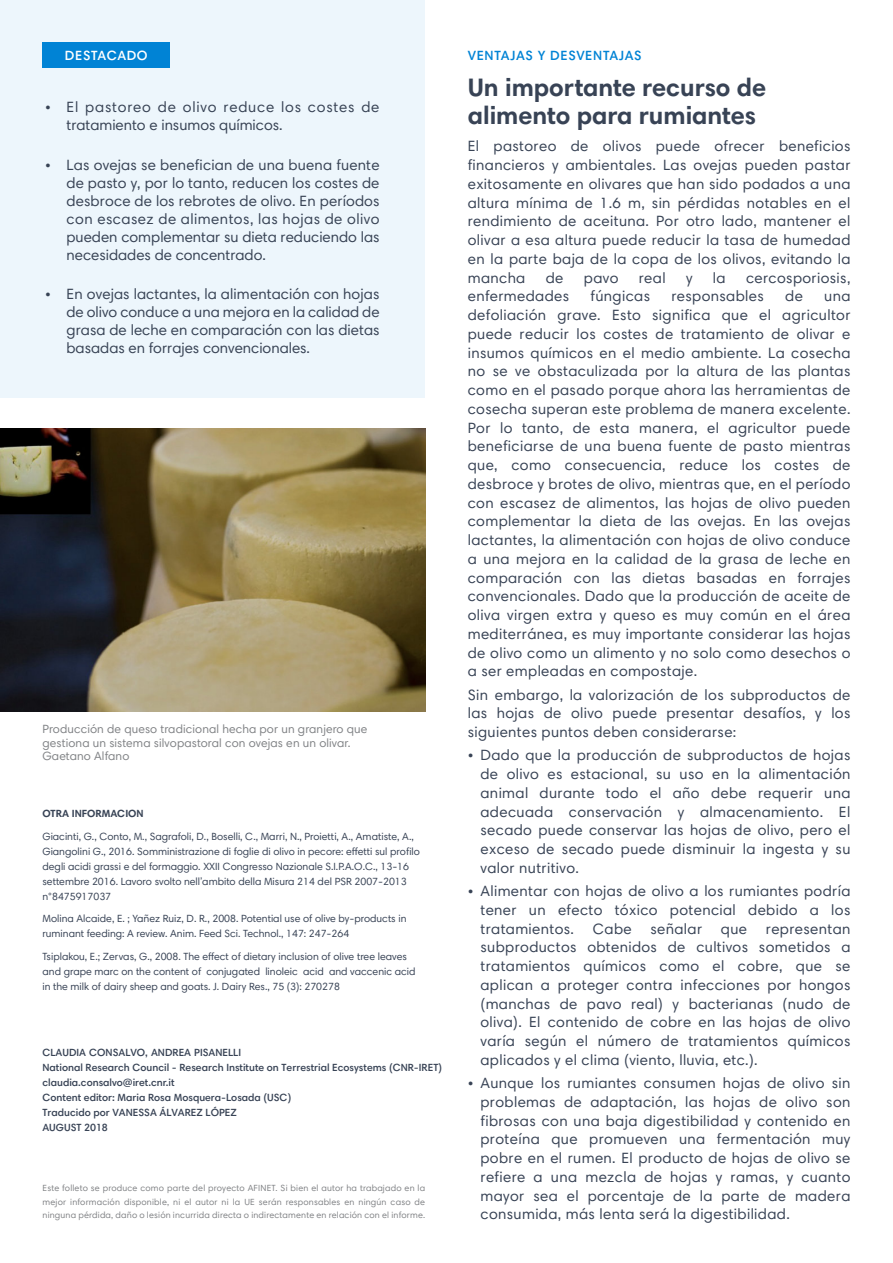
<style>
.page{position:relative;width:893px;height:1263px;background:#fff}
.page>*{position:absolute;margin:0;border:0;box-sizing:border-box;transform-origin:0 0}
.t1{font:700 25.5px/28.5px "Harmonia Sans Pro Cyr";color:#384355}
.t2{font:15px/18.8px "Harmonia Sans Pro Cyr";letter-spacing:.025em;color:#384355;text-align:justify}
.t3{font:15px/18px "Harmonia Sans Pro Cyr";letter-spacing:.05em;color:#384355}
.t4{font:600 13.5px "Harmonia Sans Pro Cyr";letter-spacing:.05em;color:#0083d5}
.t5{font:600 13.5px "Harmonia Sans Pro Cyr";letter-spacing:.04em;color:#fff}
.t6{font:12px/13.5px "Harmonia Sans Pro Cyr";letter-spacing:.01em;color:#808285}
.t7{font:10.5px/15px "Harmonia Sans Pro Cyr";color:#384355}
.t8{font:600 10.5px/15px "Harmonia Sans Pro Cyr";color:#384355}
.t9{font:700 10.5px "Harmonia Sans Pro Cyr";color:#384355}
.t10{font:9px/13.5px "Harmonia Sans Pro Cyr";letter-spacing:.02em;color:#808285;text-align:justify}
</style>
<div class="page">
<img style="left:0;top:428px;width:425px;height:284px">
<div style="left:0;top:0;width:425px;height:398px;background:#edf6fc"></div>
<div style="left:43px;top:43px;width:127px;height:25px;background:#0083d5"></div>
<p class="t5" style="left:65px;top:50px;width:84px">DESTACADO</p>
<p class="t3" style="left:67px;top:100px;width:314px;text-indent:-21px">• El pastoreo de olivo reduce los costes de tratamiento e insumos químicos.</p>
<p class="t2" style="left:67px;top:157px;width:314px;line-height:18px;text-indent:-21px">• Las ovejas se benefician de una buena fuente de pasto y, por lo tanto, reducen los costes de desbroce de los rebrotes de olivo. En períodos con escasez de alimentos, las hojas de olivo pueden complementar su dieta reduciendo las necesidades de concentrado.</p>
<p class="t2" style="left:67px;top:286px;width:315px;line-height:18px;text-indent:-21px">• En ovejas lactantes, la alimentación con hojas de olivo conduce a una mejora en la calidad de grasa de leche en comparación con las dietas basadas en forrajes convencionales.</p>
<p class="t6" style="left:43px;top:724px;width:326px">Producción de queso tradicional hecha por un granjero que gestiona un sistema silvopastoral con ovejas en un olivar.<br>Gaetano Alfano</p>
<p class="t9" style="left:43px;top:809px;width:103px">OTRA INFORMACION</p>
<p class="t7" style="left:43px;top:830px;width:379px">Giacinti, G., Conto, M., Sagrafoli, D., Boselli, C., Marri, N., Proietti, A., Amatiste, A., Giangolini G., 2016. Somministrazione di foglie di olivo in pecore: effetti sul profilo degli acidi grassi e del formaggio. XXII Congresso Nazionale S.I.P.A.O.C., 13-16 settembre 2016. Lavoro svolto nell’ambito della Misura 214 del PSR 2007-2013 n°8475917037</p>
<p class="t7" style="left:43px;top:912px;width:365px">Molina Alcaide, E. ; Yañez Ruiz, D. R., 2008. Potential use of olive by-products in ruminant feeding: A review. Anim. Feed Sci. Technol., 147: 247-264</p>
<p class="t7" style="left:43px;top:950px;width:374px">Tsiplakou, E.; Zervas, G., 2008. The effect of dietary inclusion of olive tree leaves and grape marc on the content of conjugated linoleic acid and vaccenic acid in the milk of dairy sheep and goats. J. Dairy Res., 75 (3): 270278</p>
<p class="t8" style="left:43px;top:1046px;width:401px">CLAUDIA CONSALVO, ANDREA PISANELLI<br>National Research Council - Research Institute on Terrestrial Ecosystems (CNR-IRET) claudia.consalvo@iret.cnr.it<br>Content editor: Maria Rosa Mosquera-Losada (USC)<br>Traducido por VANESSA ÁLVAREZ LÓPEZ<br>AUGUST 2018</p>
<p class="t10" style="left:43px;top:1182px;width:384px">Este folleto se produce como parte del proyecto AFINET. Si bien el autor ha trabajado en la mejor información disponible, ni el autor ni la UE serán responsables en ningún caso de ninguna pérdida, daño o lesión incurrida directa o indirectamente en relación con el informe.</p>
<p class="t4" style="left:468px;top:50px;width:175px">VENTAJAS Y DESVENTAJAS</p>
<h1 class="t1" style="left:468px;top:76px;width:300px">Un importante recurso de alimento para rumiantes</h1>
<p class="t2" style="left:468px;top:138px;width:384px">El pastoreo de olivos puede ofrecer beneficios financieros y ambientales. Las ovejas pueden pastar exitosamente en olivares que han sido podados a una altura mínima de 1.6 m, sin pérdidas notables en el rendimiento de aceituna. Por otro lado, mantener el olivar a esa altura puede reducir la tasa de humedad en la parte baja de la copa de los olivos, evitando la mancha</p>
<p class="t2" style="left:546px;top:270px;width:19px">de</p>
<p class="t2" style="left:584px;top:270px;width:36px">pavo</p>
<p class="t2" style="left:639px;top:270px;width:28px">real</p>
<p class="t2" style="left:686px;top:270px;width:8px">y</p>
<p class="t2" style="left:713px;top:270px;width:14px">la</p>
<p class="t2" style="left:746px;top:270px;width:106px">cercosporiosis,</p>
<p class="t2" style="left:468px;top:288px;width:103px">enfermedades</p>
<p class="t2" style="left:591px;top:288px;width:61px">fúngicas</p>
<p class="t2" style="left:671px;top:288px;width:94px">responsables</p>
<p class="t2" style="left:785px;top:288px;width:19px">de</p>
<p class="t2" style="left:468px;top:288px;width:384px;text-indent:356px">una defoliación grave. Esto significa que el agricultor puede reducir los costes de tratamiento de olivar e insumos químicos en el medio ambiente. La cosecha no se ve obstaculizada por la altura de las plantas como en el pasado porque ahora las herramientas de cosecha superan este problema de manera excelente.<br>Por lo tanto, de esta manera, el agricultor puede beneficiarse de una buena fuente de pasto mientras que, como consecuencia, reduce los costes de desbroce y brotes de olivo, mientras que, en el período con escasez de alimentos, las hojas de olivo pueden complementar la dieta de las ovejas. En las ovejas lactantes, la alimentación con hojas de olivo conduce a una mejora en la calidad de la grasa de leche en comparación con las dietas basadas en forrajes convencionales. Dado que la producción de aceite de oliva virgen extra y queso es muy común en el área mediterránea, es muy importante considerar las hojas de olivo como un alimento y no solo como desechos o a ser empleadas en compostaje.</p>
<p class="t2" style="left:468px;top:687px;width:384px">Sin embargo, la valorización de los subproductos de las hojas de olivo puede presentar desafíos, y los siguientes puntos deben considerarse:</p>
<p class="t2" style="left:480px;top:747px;width:371px;text-indent:-13px">• Dado que la producción de subproductos de hojas de olivo es estacional, su uso en la alimentación animal durante todo el año debe requerir una adecuada conservación y almacenamiento. El secado puede conservar las hojas de olivo, pero el exceso de secado puede disminuir la ingesta y su valor nutritivo.</p>
<p class="t2" style="left:480px;top:883px;width:371px;text-indent:-13px">• Alimentar con hojas de olivo a los rumiantes podría tener un efecto tóxico potencial debido a los tratamientos. Cabe señalar que representan subproductos obtenidos de cultivos sometidos a tratamientos químicos como el cobre, que se aplican a proteger contra infecciones por hongos (manchas de pavo real) y bacterianas (nudo de oliva). El contenido de cobre en las hojas de olivo varía según el número de tratamientos químicos aplicados y el clima (viento, lluvia, etc.).</p>
<p class="t2" style="left:480px;top:1075px;width:371px;text-indent:-13px">• Aunque los rumiantes consumen hojas de olivo sin problemas de adaptación, las hojas de olivo son fibrosas con una baja digestibilidad y contenido en proteína que promueven una fermentación muy pobre en el rumen. El producto de hojas de olivo se refiere a una mezcla de hojas y ramas, y cuanto mayor sea el porcentaje de la parte de madera consumida, más lenta será la digestibilidad.</p>
</div>
